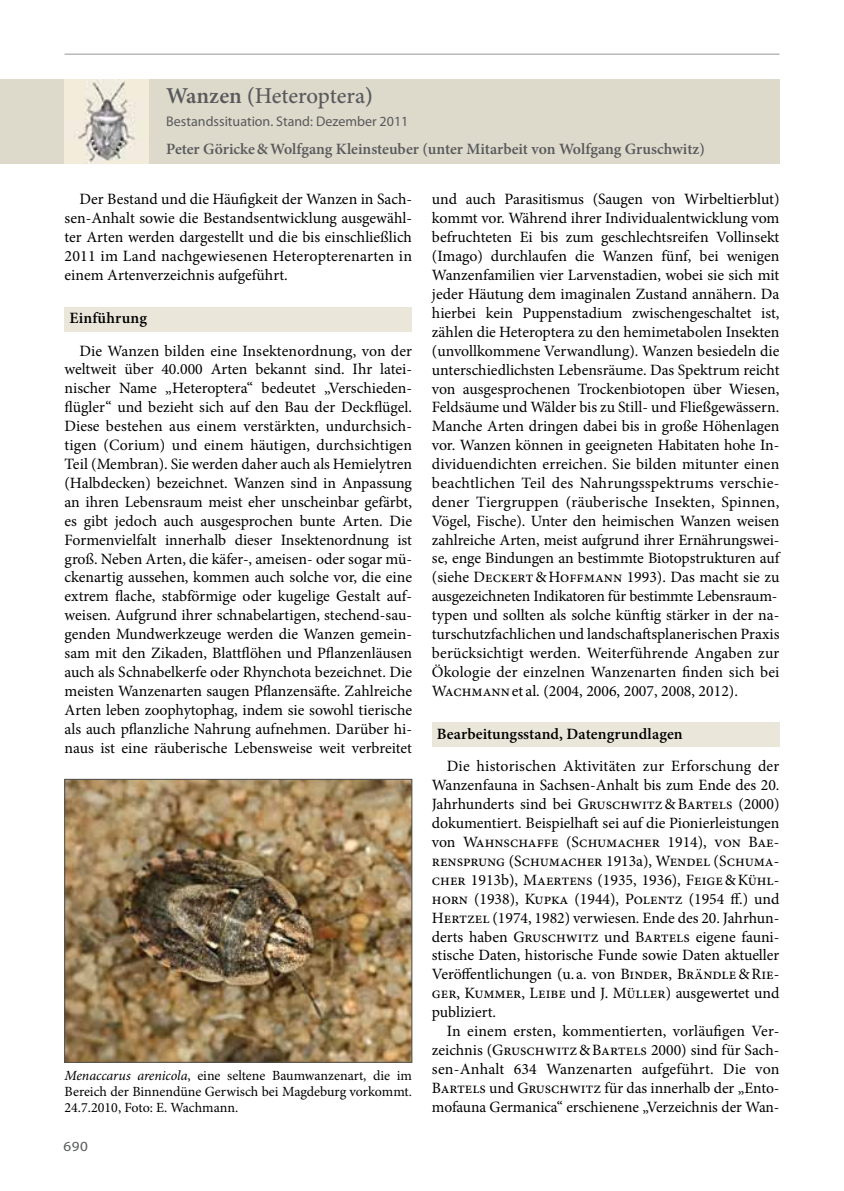
<style>
.page{position:relative;width:844px;height:1191px;background:#fff}
.page>*{position:absolute;margin:0;border:0;box-sizing:border-box;transform-origin:0 0}
.t1{font:500 22.75px "Minion Pro";color:#58595b}
.t2{font:15.75px/18.9px "Minion Pro";color:#000;text-align:justify}
.t3{font:600 15.75px "Minion Pro";letter-spacing:-.005em;color:#58595b}
.t4{font:600 15.75px "Minion Pro";letter-spacing:.005em;color:#000}
.t5{font:14px/15.8px "Minion Pro";color:#000;text-align:justify}
.t6{font:14px "Myriad Pro";color:#58595b}
.t7{font:14px "Myriad Pro";color:#58595b;scale:1.08 1}
.s1{font-weight:600}
.s2{font-style:italic}
</style>
<div class="page">
<div style="left:0;top:79px;width:779px;height:85px;background:#ddd9cb"></div>
<img style="left:64px;top:79px;width:85px;height:85px">
<div style="left:64px;top:307px;width:348px;height:24px;background:#ebe6da"></div>
<img style="left:66px;top:781px;width:344px;height:279px">
<div style="left:64px;top:779px;width:348px;height:283px;border:1px solid #4d4d4f"></div>
<div style="left:432px;top:722px;width:347px;height:25px;background:#ebe6da"></div>
<hr style="left:64px;top:54px;width:715px;height:1px;background:#939598">
<p class="t1" style="left:166px;top:81px;width:208px"><span class="s1">Wanzen (</span>Heteroptera<span class="s1">)</span></p>
<p class="t6" style="left:166px;top:113px;width:243px">Bestandssituation. Stand: Dezember 2011</p>
<p class="t3" style="left:166px;top:138px;width:540px">Peter Göricke&amp;Wolfgang Kleinsteuber (unter Mitarbeit von Wolfgang Gruschwitz)</p>
<p class="t2" style="left:64px;top:190px;width:349px;text-indent:15px">Der Bestand und die Häufigkeit der Wanzen in Sach&shy;sen-Anhalt sowie die Bestandsentwicklung ausgewähl&shy;ter Arten werden dargestellt und die bis einschließlich 2011 im Land nachgewiesenen Heteropterenarten in einem Artenverzeichnis aufgeführt.</p>
<p class="t4" style="left:69px;top:307px;width:79px">Einführung</p>
<p class="t2" style="left:64px;top:341px;width:349px;text-indent:15px">Die Wanzen bilden eine Insektenordnung, von der weltweit über 40.000 Arten bekannt sind. Ihr latei&shy;nischer Name „Heteroptera“ bedeutet „Verschieden&shy;flügler“ und bezieht sich auf den Bau der Deckflügel.<br>Diese bestehen aus einem verstärkten, undurchsich&shy;tigen (Corium) und einem häutigen, durchsichtigen Teil (Membran). Sie werden daher auch als Hemielytren (Halbdecken) bezeichnet. Wanzen sind in Anpassung an ihren Lebensraum meist eher unscheinbar gefärbt, es gibt jedoch auch ausgesprochen bunte Arten. Die Formenvielfalt innerhalb dieser Insektenordnung ist groß. Neben Arten, die käfer-, ameisen- oder sogar mü&shy;ckenartig aussehen, kommen auch solche vor, die eine extrem flache, stabförmige oder kugelige Gestalt auf&shy;weisen. Aufgrund ihrer schnabelartigen, stechend-sau&shy;genden Mundwerkzeuge werden die Wanzen gemein&shy;sam mit den Zikaden, Blattflöhen und Pflanzenläusen auch als Schnabelkerfe oder Rhynchota bezeichnet. Die meisten Wanzenarten saugen Pflanzensäfte. Zahlreiche Arten leben zoophytophag, indem sie sowohl tierische als auch pflanzliche Nahrung aufnehmen. Darüber hi&shy;naus ist eine räuberische Lebensweise weit verbreitet</p>
<p class="t5" style="left:64px;top:1067px;width:349px"><span class="s2">Menaccarus arenicola</span>, eine seltene Baumwanzenart, die im Bereich der Binnendüne Gerwisch bei Magdeburg vorkommt.<br>24.7.2010, Foto: E. Wachmann.</p>
<p class="t7" style="left:63px;top:1138px;width:24px">690</p>
<p class="t2" style="left:432px;top:190px;width:350px;text-align:left">und auch Parasitismus (Saugen von Wirbeltierblut) kommt vor. Während ihrer Individualentwicklung vom befruchteten Ei bis zum geschlechtsreifen Vollinsekt (Imago) durchlaufen die Wanzen fünf, bei wenigen Wanzenfamilien vier Larvenstadien, wobei sie sich mit jeder Häutung dem imaginalen Zustand annähern. Da hierbei kein Puppenstadium zwischengeschaltet ist, zählen die Heteroptera zu den hemimetabolen Insekten (unvollkommene Verwandlung). Wanzen besiedeln die unterschiedlichsten Lebensräume. Das Spektrum reicht von ausgesprochenen Trockenbiotopen über Wiesen, Feldsäume und Wälder bis zu Still- und Fließgewässern.<br>Manche Arten dringen dabei bis in große Höhenlagen vor. Wanzen können in geeigneten Habitaten hohe In&shy;dividuendichten erreichen. Sie bilden mitunter einen beachtlichen Teil des Nahrungsspektrums verschie&shy;dener Tiergruppen (räuberische Insekten, Spinnen, Vögel, Fische). Unter den heimischen Wanzen weisen zahlreiche Arten, meist aufgrund ihrer Ernährungswei&shy;se, enge Bindungen an bestimmte Biotopstrukturen auf (siehe Deckert&amp;Hoffmann 1993). Das macht sie zu ausgezeichneten Indikatoren für bestimmte Lebensraum&shy;typen und sollten als solche künftig stärker in der na&shy;turschutzfachlichen und landschaftsplanerischen Praxis berücksichtigt werden. Weiterführende Angaben zur Ökologie der einzelnen Wanzenarten finden sich bei Wachmannet al. (2004, 2006, 2007, 2008, 2012).</p>
<p class="t4" style="left:437px;top:723px;width:247px">Bearbeitungsstand, Datengrundlagen</p>
<p class="t2" style="left:446px;top:757px;width:334px">Die historischen Aktivitäten zur Erforschung der</p>
<p class="t2" style="left:432px;top:776px;width:349px">Wanzenfauna in Sachsen-Anhalt bis zum Ende des 20.</p>
<p class="t2" style="left:432px;top:794px;width:349px">Jahrhunderts sind bei Gruschwitz&amp;Bartels (2000)</p>
<p class="t2" style="left:432px;top:813px;width:349px">dokumentiert. Beispielhaft sei auf die Pionierleistungen</p>
<p class="t2" style="left:432px;top:832px;width:349px">von Wahnschaffe (Schumacher 1914), von Bae-</p>
<p class="t2" style="left:432px;top:851px;width:349px">rensprung (Schumacher 1913a), Wendel (Schuma-</p>
<p class="t2" style="left:432px;top:870px;width:349px">cher 1913b), Maertens (1935, 1936), Feige&amp;Kühl-</p>
<p class="t2" style="left:432px;top:889px;width:349px">horn (1938), Kupka (1944), Polentz (1954 ff.) und</p>
<p class="t2" style="left:432px;top:908px;width:349px">Hertzel (1974, 1982) verwiesen. Ende des 20. Jahrhun-</p>
<p class="t2" style="left:432px;top:927px;width:349px">derts haben Gruschwitz und Bartels eigene fauni-</p>
<p class="t2" style="left:432px;top:946px;width:349px">stische Daten, historische Funde sowie Daten aktueller</p>
<p class="t2" style="left:432px;top:965px;width:349px">Veröffentlichungen (u. a. von Binder, Brändle&amp;Rie-</p>
<p class="t2" style="left:432px;top:983px;width:349px">ger, Kummer, Leibe und J. Müller) ausgewertet und</p>
<p class="t2" style="left:432px;top:1002px;width:66px">publiziert.</p>
<p class="t2" style="left:446px;top:1021px;width:334px">In einem ersten, kommentierten, vorläufigen Ver-</p>
<p class="t2" style="left:432px;top:1040px;width:349px">zeichnis (Gruschwitz&amp;Bartels 2000) sind für Sach-</p>
<p class="t2" style="left:432px;top:1059px;width:349px">sen-Anhalt 634 Wanzenarten aufgeführt. Die von</p>
<p class="t2" style="left:432px;top:1078px;width:349px">Bartels und Gruschwitz für das innerhalb der „Ento-</p>
<p class="t2" style="left:432px;top:1097px;width:349px">mofauna Germanica“ erschienene „Verzeichnis der Wan-</p>
</div>
